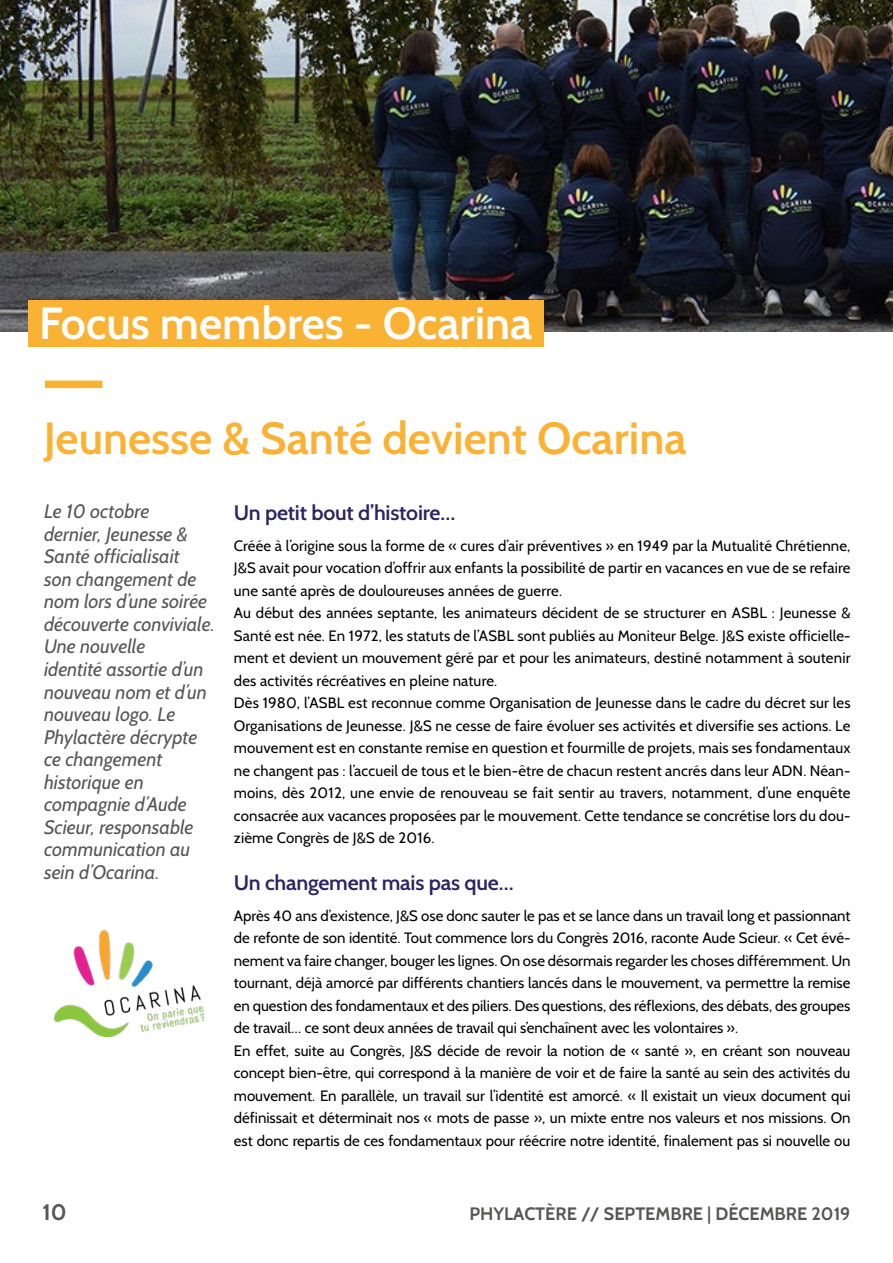
<style>
.page{position:relative;width:893px;height:1263px;background:#fff}
.page>*{position:absolute;margin:0;border:0;box-sizing:border-box;transform-origin:0 0}
.t1{font:600 45px "Cabin";color:#f9b234}
.t2{font:600 45px "Cabin";color:#fff}
.t3{font:700 22.5px "Cabin";color:#575756}
.t4{font:600 21px "Cabin";letter-spacing:-.01em;color:#2b2460}
.t5{font:italic 19.5px/22.5px "Cabin";color:#575756}
.t6{font:700 18px "Cabin";color:#575756}
.t7{font:15px/22.5px "Cabin";color:#000}
</style>
<div class="page">
<img style="left:0;top:0;width:893px;height:332px">
<div style="left:45px;top:381px;width:57px;height:7px;background:#f9b234"></div>
<div style="left:28px;top:300px;width:516px;height:47px;background:#f9b234"></div>
<img style="left:54px;top:930px;width:149px;height:106px">
<h1 class="t2" style="left:39px;top:296px;width:495px">Focus membres - Ocarina</h1>
<h1 class="t1" style="left:44px;top:410px;width:644px">Jeunesse &amp; Santé devient Ocarina</h1>
<p class="t5" style="left:44px;top:500px;width:172px">Le 10 octobre<br>dernier, Jeunesse &amp;<br>Santé officialisait<br>son changement de nom lors d’une soirée découverte conviviale.<br>Une nouvelle<br>identité assortie d’un nouveau nom et d’un nouveau logo. Le<br>Phylactère décrypte ce changement historique en compagnie d’Aude<br>Scieur, responsable communication au sein d’Ocarina.</p>
<h3 class="t4" style="left:234px;top:500px;width:223px">Un petit bout d’histoire…</h3>
<p class="t7" style="left:234px;top:534px;width:618px">Créée à l’origine sous la forme de « cures d’air préventives » en 1949 par la Mutualité Chrétienne, J&amp;S avait pour vocation d’offrir aux enfants la possibilité de partir en vacances en vue de se refaire une santé après de douloureuses années de guerre.<br>Au début des années septante, les animateurs décident de se structurer en ASBL : Jeunesse &amp; Santé est née. En 1972, les statuts de l’ASBL sont publiés au Moniteur Belge. J&amp;S existe officielle&shy;ment et devient un mouvement géré par et pour les animateurs, destiné notamment à soutenir des activités récréatives en pleine nature.<br>Dès 1980, l’ASBL est reconnue comme Organisation de Jeunesse dans le cadre du décret sur les Organisations de Jeunesse. J&amp;S ne cesse de faire évoluer ses activités et diversifie ses actions. Le mouvement est en constante remise en question et fourmille de projets, mais ses fondamentaux ne changent pas : l’accueil de tous et le bien-être de chacun restent ancrés dans leur ADN. Néan&shy;moins, dès 2012, une envie de renouveau se fait sentir au travers, notamment, d’une enquête consacrée aux vacances proposées par le mouvement. Cette tendance se concrétise lors du dou&shy;zième Congrès de J&amp;S de 2016.</p>
<h3 class="t4" style="left:234px;top:870px;width:281px">Un changement mais pas que…</h3>
<p class="t7" style="left:234px;top:904px;width:618px">Après 40 ans d’existence, J&amp;S ose donc sauter le pas et se lance dans un travail long et passionnant de refonte de son identité. Tout commence lors du Congrès 2016, raconte Aude Scieur. « Cet évé&shy;nement va faire changer, bouger les lignes. On ose désormais regarder les choses différemment. Un tournant, déjà amorcé par différents chantiers lancés dans le mouvement, va permettre la remise en question des fondamentaux et des piliers. Des questions, des réflexions, des débats, des groupes de travail… ce sont deux années de travail qui s’enchaînent avec les volontaires ».<br>En effet, suite au Congrès, J&amp;S décide de revoir la notion de « santé », en créant son nouveau concept bien-être, qui correspond à la manière de voir et de faire la santé au sein des activités du mouvement. En parallèle, un travail sur l’identité est amorcé. « Il existait un vieux document qui définissait et déterminait nos « mots de passe », un mixte entre nos valeurs et nos missions. On est donc repartis de ces fondamentaux pour réécrire notre identité, finalement pas si nouvelle ou</p>
<h2 class="t3" style="left:43px;top:1199px;width:26px">10</h2>
<p class="t6" style="left:469px;top:1203px;width:382px">PHYLACTÈRE // SEPTEMBRE | DÉCEMBRE 2019</p>
</div>
